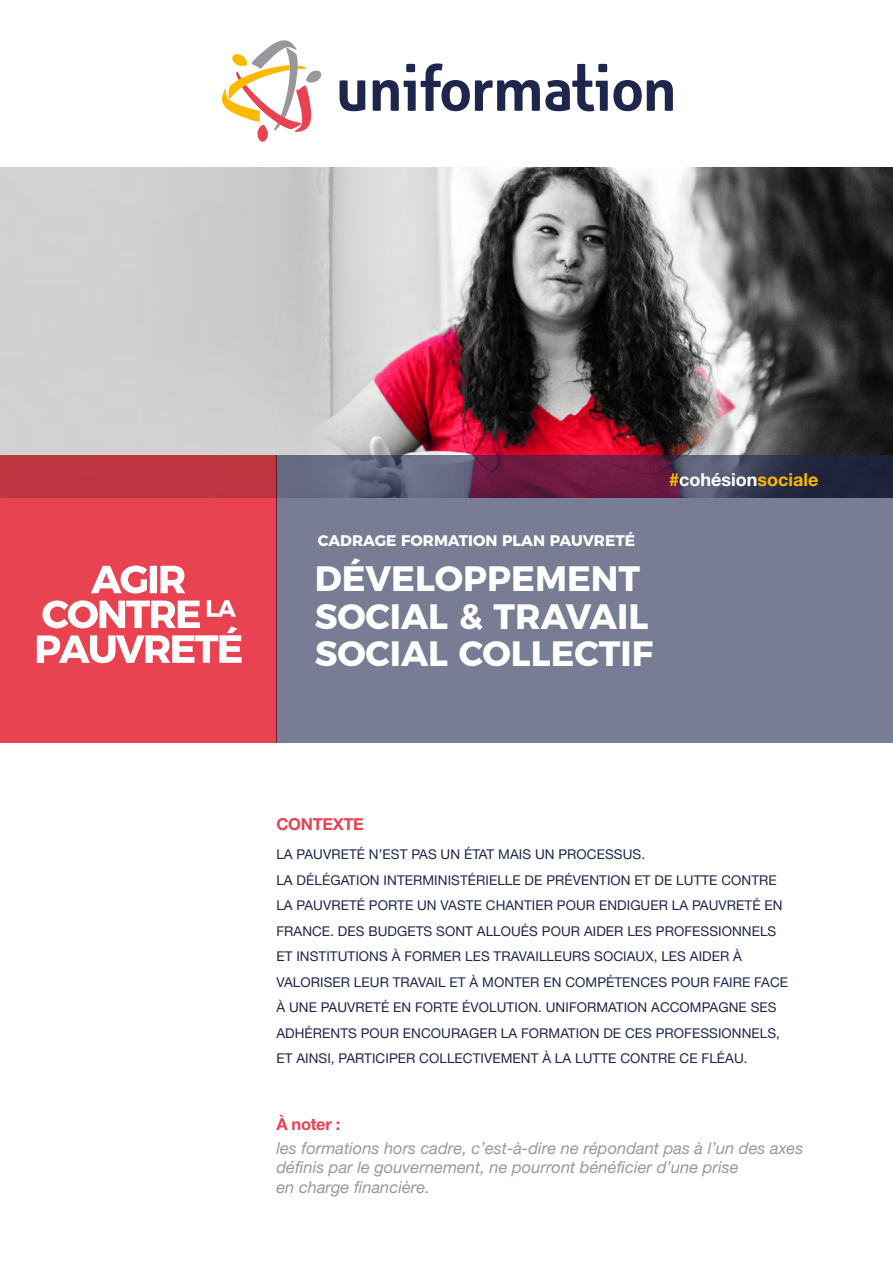
<style>
.page{position:relative;width:893px;height:1263px;background:#fff}
.page>*{position:absolute;margin:0;border:0;box-sizing:border-box;transform-origin:0 0}
.t1{font:700 35.25px/37.5px "Montserrat";color:#fff}
.t2{font:700 18px "Helvetica Neue LT Std";color:#fbba00}
.t3{font:italic 16.5px/19.5px "Helvetica Neue LT Std";color:#99979c}
.t4{font:700 16.5px "Helvetica Neue LT Std";letter-spacing:-.02em;color:#e94250}
.t5{font:700 15.3px "Montserrat";color:#fff}
.t6{font:13.5px/25.5px "Helvetica Neue LT Std";letter-spacing:.005em;color:#1e264e}
.s1{color:#fff}
</style>
<div class="page">
<img style="left:0;top:168px;width:893px;height:287px">
<svg style="left:276px;top:455px;width:617px;height:287px;fill:#787c94"></svg>
<svg style="left:222px;top:40px;width:99px;height:102px"></svg>
<svg style="left:340px;top:80px;width:25px;height:31px"></svg>
<svg style="left:373px;top:63px;width:300px;height:48px"></svg>
<svg style="left:0;top:455px;width:276px;height:287px;fill:#e94250"></svg>
<svg style="left:91px;top:566px;width:56px;height:27px"></svg>
<div style="left:150px;top:566px;width:7px;height:27px;background:#fff"></div>
<svg style="left:160px;top:566px;width:25px;height:27px"></svg>
<svg style="left:37px;top:600px;width:205px;height:63px"></svg>
<h2 class="t2" style="left:669px;top:469px;width:151px">#<span class="s1">cohésion</span>sociale</h2>
<p class="t5" style="left:318px;top:528px;width:319px">CADRAGE FORMATION PLAN PAUVRETÉ</p>
<h1 class="t1" style="left:315px;top:557px;width:340px">DÉVELOPPEMENT<br>SOCIAL &amp; TRAVAIL<br>SOCIAL COLLECTIF</h1>
<p class="t4" style="left:276px;top:813px;width:89px">CONTEXTE</p>
<p class="t6" style="left:276px;top:842px;width:513px">LA PAUVRETÉ N’EST PAS UN ÉTAT MAIS UN PROCESSUS.<br>LA DÉLÉGATION INTERMINISTÉRIELLE DE PRÉVENTION ET DE LUTTE CONTRE LA PAUVRETÉ PORTE UN VASTE CHANTIER POUR ENDIGUER LA PAUVRETÉ EN FRANCE. DES BUDGETS SONT ALLOUÉS POUR AIDER LES PROFESSIONNELS ET INSTITUTIONS À FORMER LES TRAVAILLEURS SOCIAUX, LES AIDER À VALORISER LEUR TRAVAIL ET À MONTER EN COMPÉTENCES POUR FAIRE FACE À UNE PAUVRETÉ EN FORTE ÉVOLUTION. UNIFORMATION ACCOMPAGNE SES ADHÉRENTS POUR ENCOURAGER LA FORMATION DE CES PROFESSIONNELS, ET AINSI, PARTICIPER COLLECTIVEMENT À LA LUTTE CONTRE CE FLÉAU.</p>
<p class="t4" style="left:276px;top:1114px;width:65px">À noter :</p>
<p class="t3" style="left:276px;top:1138px;width:528px">les formations hors cadre, c’est-à-dire ne répondant pas à l’un des axes définis par le gouvernement, ne pourront bénéficier d’une prise<br>en charge financière.</p>
</div>
